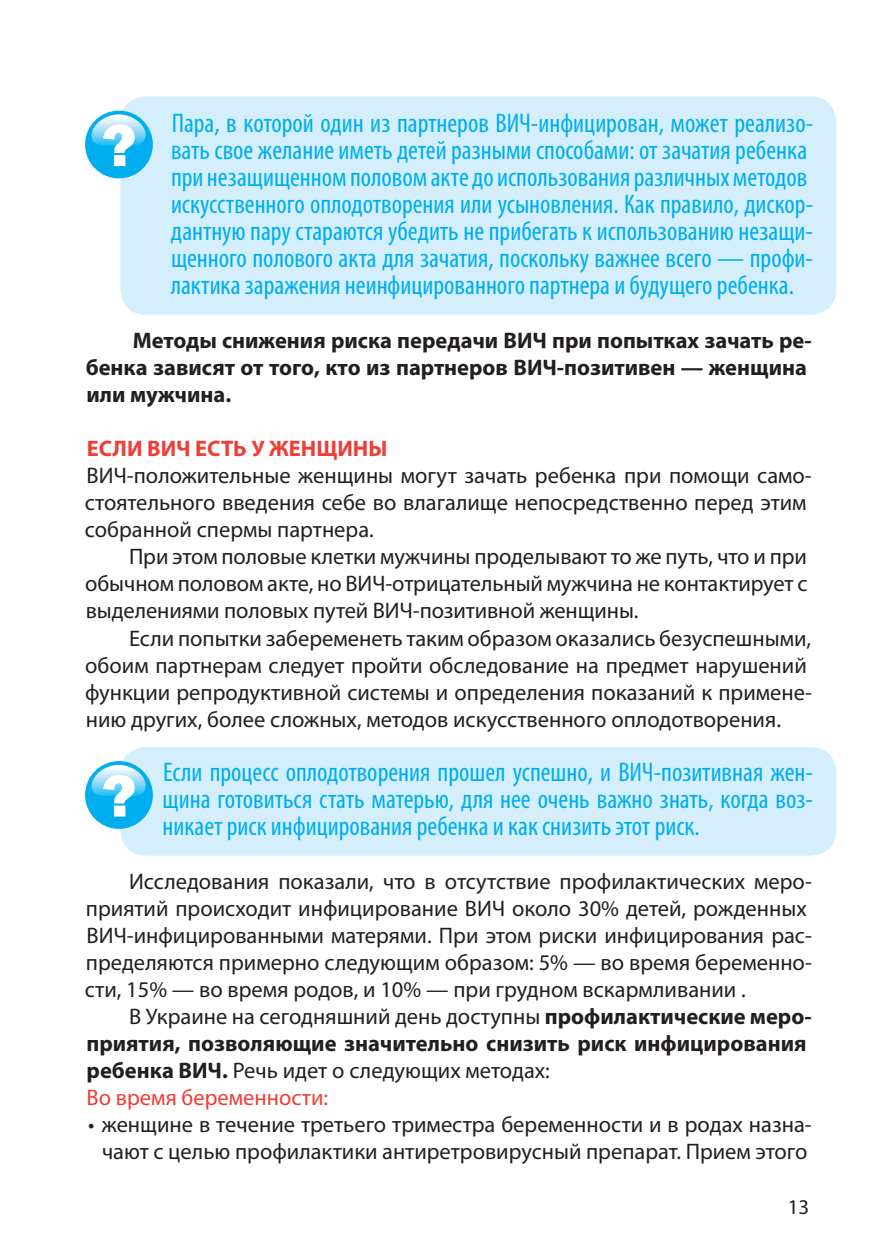
<style>
.page{position:relative;width:893px;height:1259px;background:#fff}
.page>*{position:absolute;margin:0;border:0;box-sizing:border-box;transform-origin:0 0}
.t1{font:condensed 27px/27px "Myriad Pro";color:#00aeef}
.t2{font:22.5px/27px "Myriad Pro";color:#231f20}
.t3{font:700 22.5px/27px "Myriad Pro";color:#231f20}
.t4{font:700 22.5px "Myriad Pro";color:#ee3e35}
.t5{font:21px "Myriad Pro";color:#231f20}
.s1{font-weight:400}
.s2{font-weight:400;color:#ee3e35}
</style>
<div class="page">
<div style="left:120px;top:747px;width:716px;height:108px;background:#d4effb;border-radius:26px"></div>
<div style="left:85px;top:761px;width:68px;height:68px;background:#00aeef;border-radius:50%"></div>
<svg style="left:91px;top:765px;width:55px;height:51px"></svg>
<div style="left:120px;top:96px;width:716px;height:219px;background:#d4effb;border-radius:26px"></div>
<div style="left:85px;top:111px;width:68px;height:67px;background:#00aeef;border-radius:50%"></div>
<svg style="left:91px;top:114px;width:55px;height:52px"></svg>
<p class="t1" style="left:171px;top:110px;width:644px">Пара, в которой один из партнеров ВИЧ-инфицирован, может реализо&shy;вать свое желание иметь детей разными способами: от зачатия ребенка при незащищенном половом акте до использования различных методов искусственного оплодотворения или усыновления. Как правило, дискор&shy;дантную пару стараются убедить не прибегать к использованию незащи&shy;щенного полового акта для зачатия, поскольку важнее всего — профи&shy;лактика заражения неинфицированного партнера и будущего ребенка.</p>
<p class="t3" style="left:86px;top:326px;width:727px;text-indent:47px">Методы снижения риска передачи ВИЧ при попытках зачать ре&shy;бенка зависят от того, кто из партнеров ВИЧ-позитивен — женщина или мужчина.</p>
<p class="t4" style="left:87px;top:434px;width:15px">ЕСЛИ</p>
<p class="t4" style="left:147px;top:434px;width:62px">ВИЧ ЕСТЬ</p>
<p class="t4" style="left:251px;top:434px;width:103px">У ЖЕН ЩИНЫ</p>
<p class="t2" style="left:85px;top:462px;width:728px">ВИЧ-положительные женщины могут зачать ребенка при помощи само&shy;стоятельного введения себе во влагалище непосредственно перед этим собранной спермы партнера.</p>
<p class="t2" style="left:85px;top:543px;width:724px;text-align:justify;text-indent:44px">При этом половые клетки мужчины проделывают то же путь, что и при обычном половом акте, но ВИЧ-отрицательный мужчина не контактирует с выделениями половых путей ВИЧ-позитивной женщины.</p>
<p class="t2" style="left:85px;top:624px;width:728px;text-indent:44px">Если попытки забеременеть таким образом оказались безуспешными, обоим партнерам следует пройти обследование на предмет нарушений функции репродуктивной системы и определения показаний к примене&shy;нию других, более сложных, методов искусственного оплодотворения.</p>
<p class="t1" style="left:163px;top:758px;width:652px;text-align:justify">Если процесс оплодотворения прошел успешно, и ВИЧ-позитивная жен&shy;щина готовиться стать матерью, для нее очень важно знать, когда воз&shy;никает риск инфицирования ребенка и как снизить этот риск.</p>
<p class="t2" style="left:85px;top:867px;width:729px;text-indent:44px">Исследования показали, что в отсутствие профилактических меро&shy;приятий происходит инфицирование ВИЧ около 30% детей, рожденных ВИЧ-инфицированными матерями. При этом риски инфицирования рас&shy;пределяются примерно следующим образом: 5% — во время беременно&shy;сти, 15% — во время родов, и 10% — при грудном вскармливании .</p>
<p class="t3" style="left:86px;top:1001px;width:727px;text-indent:43px"><span class="s1">В Украине на сегодняшний день доступны</span> профилактические меро&shy;приятия, позволяющие значительно снизить риск инфицирования ребенка ВИЧ . <span class="s1">Речь идет о следующих методах:<br></span><span class="s2">Во время беременности:</span></p>
<p class="t2" style="left:88px;top:1110px;width:725px;text-align:center">• женщине в течение третьего триместра беременности и в родах назна&shy;чают с целью профилактики антиретровирусный препарат. Прием этого</p>
<p class="t5" style="left:788px;top:1193px;width:23px">13</p>
</div>
